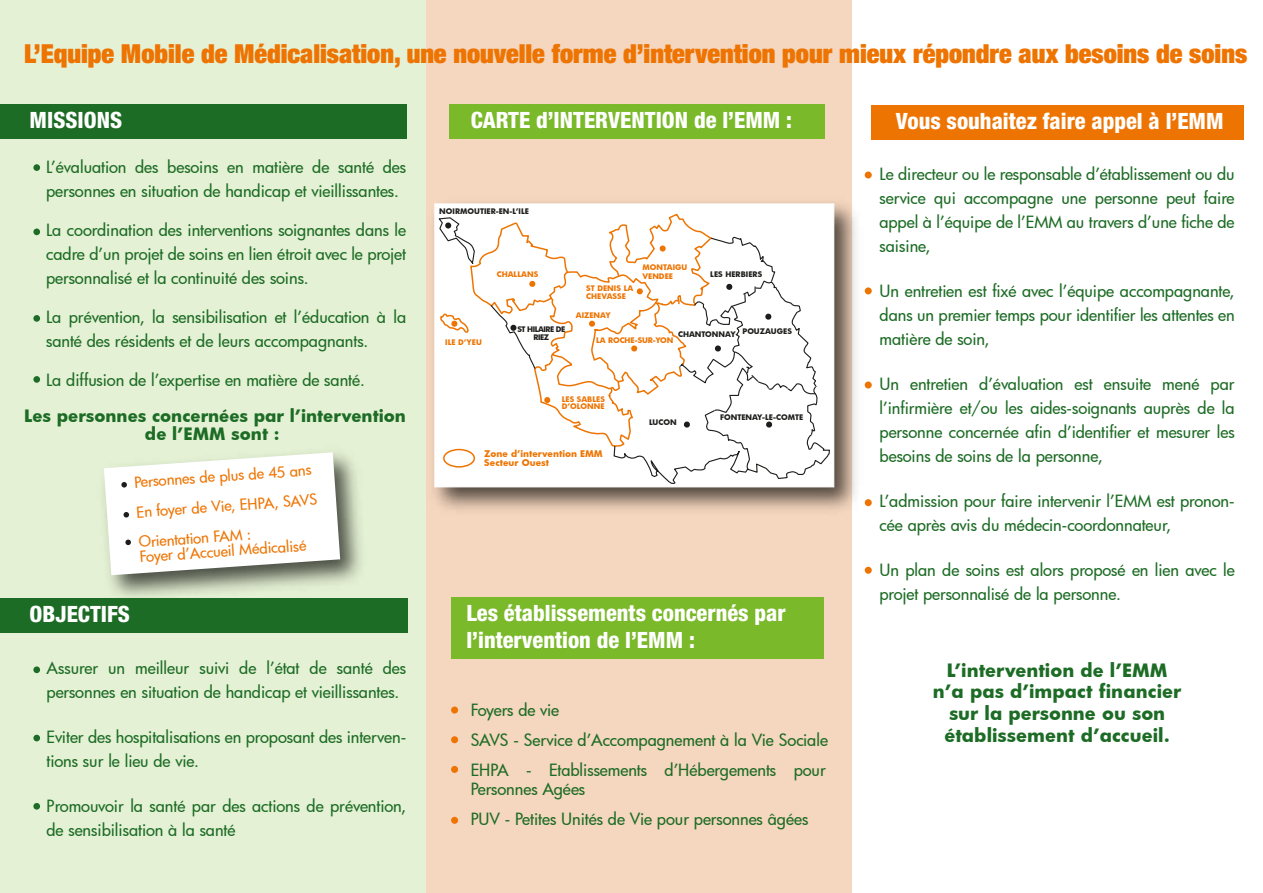
<style>
.page{position:relative;width:1263px;height:893px;background:#fff}
.page>*{position:absolute;margin:0;border:0;box-sizing:border-box;transform-origin:0 0}
.t1{font:900 condensed 26.25px "Helvetica Neue LT Std";color:#ee7402}
.t2{font:800 condensed 22.5px/27px "Helvetica Neue LT Std";color:#fff}
.t3{font:700 18px/21.6px "Futura";color:#1d6c25;text-align:center}
.t4{font:700 16.65px/18.3px "Futura";color:#1d6c25;text-align:center}
.t5{font:500 16.5px/24px "Futura";letter-spacing:-.005em;color:#1d6c25}
.t6{font:500 15px/30px "Futura";color:#ee7402}
.t7{font:700 9px/9px "Futura";color:#ee7402}
.t8{font:700 7.5px/7.5px "Futura";color:#ee7402}
.t9{font:700 7.5px "Futura";color:#1d1d1b}
.t10{font:700 7.5px/8.1px "Futura";letter-spacing:-.055em;color:#1d1d1b;text-align:center}
</style>
<div class="page">
<div style="left:0;top:0;width:427px;height:893px;background:#e4f1d5"></div>
<div style="left:427px;top:0;width:425px;height:893px;background:#f5d6be"></div>
<img style="left:426px;top:191px;width:441px;height:329px">
<div style="left:435px;top:204px;width:399px;height:283px;background:#fff"></div>
<svg style="left:438px;top:213px;width:392px;height:271px"></svg>
<img style="left:92px;top:454px;width:282px;height:145px">
<div style="left:0;top:104px;width:406px;height:35px;background:#1d6c25"></div>
<div style="left:0;top:599px;width:408px;height:34px;background:#1d6c25"></div>
<div style="left:871px;top:105px;width:372px;height:34px;background:#ee7402"></div>
<div style="left:450px;top:104px;width:375px;height:35px;background:#7ab929"></div>
<div style="left:451px;top:597px;width:373px;height:62px;background:#7ab929"></div>
<div style="left:865px;top:172px;width:7px;height:6px;background:#ee7402;border-radius:50%"></div>
<div style="left:865px;top:381px;width:7px;height:7px;background:#ee7402;border-radius:50%"></div>
<div style="left:865px;top:567px;width:7px;height:7px;background:#ee7402;border-radius:50%"></div>
<div style="left:865px;top:499px;width:7px;height:7px;background:#ee7402;border-radius:50%"></div>
<div style="left:865px;top:287px;width:7px;height:7px;background:#ee7402;border-radius:50%"></div>
<div style="left:451px;top:736px;width:7px;height:7px;background:#ee7402;border-radius:50%"></div>
<div style="left:451px;top:707px;width:7px;height:6px;background:#ee7402;border-radius:50%"></div>
<div style="left:451px;top:766px;width:7px;height:7px;background:#ee7402;border-radius:50%"></div>
<div style="left:451px;top:817px;width:7px;height:7px;background:#ee7402;border-radius:50%"></div>
<div style="left:33px;top:164px;width:7px;height:7px;background:#1d6c25;border-radius:50%"></div>
<div style="left:33px;top:666px;width:7px;height:7px;background:#1d6c25;border-radius:50%"></div>
<div style="left:33px;top:803px;width:7px;height:7px;background:#1d6c25;border-radius:50%"></div>
<div style="left:33px;top:735px;width:7px;height:6px;background:#1d6c25;border-radius:50%"></div>
<div style="left:33px;top:229px;width:7px;height:6px;background:#1d6c25;border-radius:50%"></div>
<div style="left:33px;top:315px;width:7px;height:7px;background:#1d6c25;border-radius:50%"></div>
<div style="left:33px;top:376px;width:7px;height:7px;background:#1d6c25;border-radius:50%"></div>
<svg style="left:104px;top:452px;width:236px;height:123px;background:#f1f2ef"></svg>
<h1 class="t1" style="left:24px;top:37px;width:1224px">L’Equipe Mobile de Médicalisation, une nouvelle forme d’intervention pour mieux répondre aux besoins de soins</h1>
<h2 class="t2" style="left:30px;top:107px;width:94px">MISSIONS</h2>
<p class="t5" style="left:46px;top:154px;width:361px">L’évaluation des besoins en matière de santé des personnes en situation de handicap et vieillissantes.</p>
<p class="t5" style="left:46px;top:217px;width:362px;text-align:justify">La coordination des interventions soignantes dans le cadre d’un projet de soins en lien étroit avec le projet personnalisé et la continuité des soins.</p>
<p class="t5" style="left:46px;top:304px;width:362px">La prévention, la sensibilisation et l’éducation à la santé des résidents et de leurs accompagnants.</p>
<p class="t5" style="left:46px;top:367px;width:320px">La diffusion de l’expertise en matière de santé.</p>
<p class="t4" style="left:24px;top:406px;width:383px">Les personnes concernées par l’intervention de l’EMM sont :</p>
<p class="t6" style="left:133px;top:467px;width:183px;rotate:-4deg">Personnes de plus de 45 ans<br>En foyer de Vie, EHPA, SAVS<br>Orientation FAM :</p>
<p class="t6" style="left:139px;top:542px;width:168px;rotate:-4deg">Foyer d’Accueil Médicalisé</p>
<h2 class="t2" style="left:30px;top:601px;width:102px">OBJECTIFS</h2>
<p class="t5" style="left:47px;top:656px;width:361px">Assurer un meilleur suivi de l’état de santé des personnes en situation de handicap et vieillissantes.</p>
<p class="t5" style="left:47px;top:725px;width:361px">Eviter des hospitalisations en proposant des interven&shy;tions sur le lieu de vie.</p>
<p class="t5" style="left:47px;top:794px;width:361px">Promouvoir la santé par des actions de prévention, de sensibilisation à la santé</p>
<h2 class="t2" style="left:471px;top:106px;width:323px">CARTE d’INTERVENTION de l’EMM :</h2>
<p class="t9" style="left:439px;top:206px;width:91px">NOIRMOUTIER-EN-L’ILE</p>
<p class="t8" style="left:445px;top:339px;width:38px">ILE D’YEU</p>
<p class="t8" style="left:497px;top:270px;width:43px">CHALLANS</p>
<p class="t10" style="left:517px;top:325px;width:49px">ST HILAIRE DE<br>RIEZ</p>
<p class="t8" style="left:586px;top:285px;width:49px">ST DENIS LA<br>CHEVASSE</p>
<p class="t8" style="left:576px;top:312px;width:36px">AIZENAY</p>
<p class="t8" style="left:642px;top:262px;width:46px;line-height:9px">MONTAIGU<br>VENDEE</p>
<p class="t9" style="left:710px;top:269px;width:53px">LES HERBIERS</p>
<p class="t9" style="left:678px;top:329px;width:115px">CHANTONNAY POUZAUGES</p>
<p class="t8" style="left:596px;top:336px;width:79px">LA ROCHE-SUR-YON</p>
<p class="t8" style="left:562px;top:395px;width:45px">LES SABLES<br>D’OLONNE</p>
<p class="t7" style="left:484px;top:449px;width:120px">Zone d’intervention EMM<br>Secteur Ouest</p>
<p class="t9" style="left:649px;top:417px;width:29px">LUCON</p>
<p class="t9" style="left:720px;top:412px;width:85px">FONTENAY-LE-COMTE</p>
<h2 class="t2" style="left:466px;top:599px;width:321px">Les établissements concernés par l’intervention de l’EMM :</h2>
<p class="t5" style="left:471px;top:694px;width:359px;line-height:30px">Foyers de vie<br>SAVS - Service d’Accompagnement à la Vie Sociale<br>EHPA - Etablissements d’Hébergements pour</p>
<p class="t5" style="left:471px;top:774px;width:339px;line-height:30px">Personnes Agées<br>PUV - Petites Unités de Vie pour personnes âgées</p>
<h2 class="t2" style="left:896px;top:107px;width:329px">Vous souhaitez faire appel à l’EMM</h2>
<p class="t5" style="left:879px;top:162px;width:357px;text-align:justify">Le directeur ou le responsable d’établissement ou du service qui accompagne une personne peut faire appel à l’équipe de l’EMM au travers d’une fiche de saisine,</p>
<p class="t5" style="left:879px;top:279px;width:357px;text-align:justify">Un entretien est fixé avec l’équipe accompagnante, dans un premier temps pour identifier les attentes en matière de soin,</p>
<p class="t5" style="left:879px;top:372px;width:357px;text-align:justify">Un entretien d’évaluation est ensuite mené par l’infirmière et/ou les aides-soignants auprès de la personne concernée afin d’identifier et mesurer les besoins de soins de la personne,</p>
<p class="t5" style="left:879px;top:489px;width:357px">L’admission pour faire intervenir l’EMM est pronon&shy;cée après avis du médecin-coordonnateur,</p>
<p class="t5" style="left:879px;top:558px;width:357px">Un plan de soins est alors proposé en lien avec le projet personnalisé de la personne.</p>
<p class="t3" style="left:933px;top:659px;width:250px">L’intervention de l’EMM n’a pas d’impact financier sur la personne ou son établissement d’accueil.</p>
</div>
